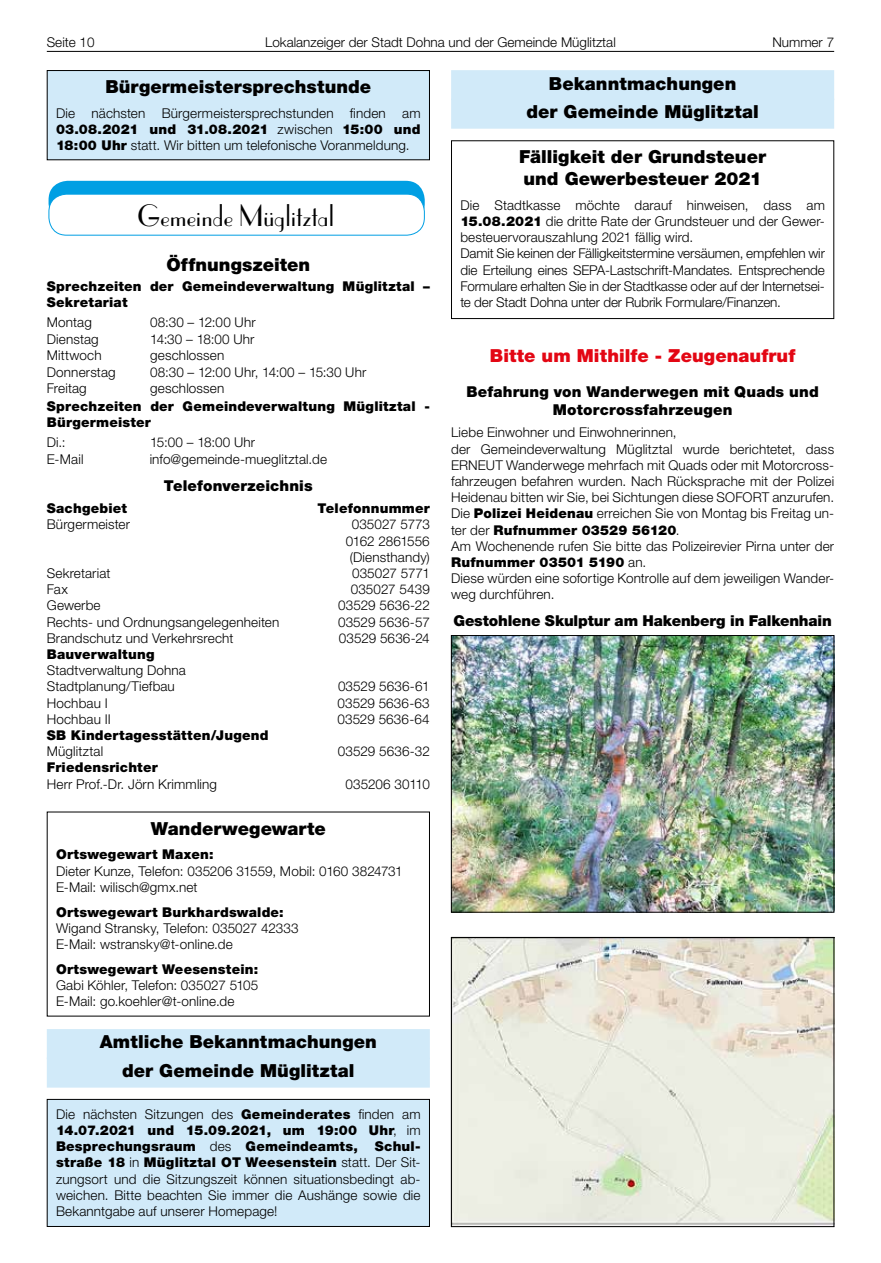
<style>
.page{position:relative;width:881px;height:1263px;background:#fff}
.page>*{position:absolute;margin:0;border:0;box-sizing:border-box;transform-origin:0 0}
.t1{font:29.4px "Parisian";color:#000}
.t2{font:900 18px/28.5px "Helvetica Neue LT";letter-spacing:.005em;color:#000;text-align:center}
.t3{font:900 18px "Helvetica Neue LT";letter-spacing:.005em;color:#e30613}
.t4{font:900 15px/18px "Helvetica Neue LT";letter-spacing:.01em;color:#000;text-align:center}
.t5{font:900 15px "Helvetica Neue LT";letter-spacing:-.01em;color:#000}
.t6{font:300 13.5px/16.2px "Helvetica Neue LT";letter-spacing:.01em;color:#000}
.t7{font:900 13.5px/16.2px "Helvetica Neue LT";letter-spacing:.015em;color:#000}
.s1{font-weight:900}
.s2{font-weight:300}
</style>
<div class="page">
<hr style="left:47px;top:51px;width:786px;height:1px;background:#000">
<div style="left:451px;top:70px;width:382px;height:30px;background:#d1eaf9"></div>
<div style="left:451px;top:99px;width:382px;height:30px;background:#d1eaf9"></div>
<div style="left:451px;top:140px;width:382px;height:179px;border:1px solid #000"></div>
<div style="left:47px;top:71px;width:382px;height:89px;background:#d1eaf9"></div>
<div style="left:47px;top:70px;width:382px;height:90px;border:1px solid #000"></div>
<div style="left:49px;top:181px;width:375px;height:42px;background:#009fe3;border-radius:19px"></div>
<div style="left:49px;top:194px;width:375px;height:41px;background:#fff;border-radius:18px"></div>
<div style="left:49px;top:194px;width:375px;height:42px;border:1px solid #009fe3;border-radius:18px"></div>
<div style="left:47px;top:1099px;width:382px;height:127px;background:#d1eaf9"></div>
<div style="left:47px;top:1099px;width:382px;height:128px;border:1px solid #000"></div>
<div style="left:47px;top:1029px;width:382px;height:30px;background:#d1eaf9"></div>
<div style="left:47px;top:1057px;width:382px;height:30px;background:#d1eaf9"></div>
<img style="left:453px;top:637px;width:378px;height:273px">
<div style="left:451px;top:635px;width:382px;height:277px;border:1px solid #000"></div>
<img style="left:453px;top:939px;width:378px;height:286px">
<div style="left:451px;top:937px;width:382px;height:290px;border:1px solid #000"></div>
<p class="t6" style="left:47px;top:34px;width:49px">Seite 10</p>
<p class="t6" style="left:265px;top:34px;width:352px">Lokalanzeiger der Stadt Dohna und der Gemeinde Müglitztal</p>
<p class="t6" style="left:772px;top:34px;width:63px">Nummer 7</p>
<h2 class="t2" style="left:526px;top:69px;width:234px">Bekanntmachungen<br>der Gemeinde Müglitztal</h2>
<h2 class="t2" style="left:519px;top:146px;width:248px;line-height:21.6px;text-align:left">Fälligkeit der Grundsteuer und Gewerbesteuer 2021</h2>
<p class="t6" style="left:460px;top:197px;width:366px">Die Stadtkasse möchte darauf hinweisen, dass am <span class="s1">15.08.2021</span> die dritte Rate der Grundsteuer und der Gewer&shy;besteuervorauszahlung 2021 fällig wird.<br>Damit Sie keinen der Fälligkeitstermine versäumen, empfehlen wir die Erteilung eines SEPA-Lastschrift-Mandates. Entsprechende Formulare erhalten Sie in der Stadtkasse oder auf der Internetsei&shy;te der Stadt Dohna unter der Rubrik Formulare/Finanzen.</p>
<h2 class="t2" style="left:105px;top:72px;width:267px">Bürgermeistersprechstunde</h2>
<p class="t6" style="left:56px;top:105px;width:366px;text-align:justify">Die nächsten Bürgermeistersprechstunden finden am <span class="s1">03.08.2021 und 31.08.2021</span> zwischen <span class="s1">15:00 und 18:00 Uhr</span> statt. Wir bitten um telefonische Voranmeldung.</p>
<h1 class="t1" style="left:137px;top:200px;width:198px">Gemeinde Müglitztal</h1>
<h2 class="t2" style="left:166px;top:250px;width:145px">Öffnungszeiten</h2>
<p class="t7" style="left:47px;top:278px;width:384px">Sprechzeiten der Gemeindeverwaltung Müglitztal –<br>Sekretariat</p>
<p class="t6" style="left:47px;top:314px;width:47px">Montag</p>
<p class="t6" style="left:150px;top:314px;width:107px">08:30 – 12:00 Uhr</p>
<p class="t6" style="left:47px;top:330px;width:53px">Dienstag</p>
<p class="t6" style="left:150px;top:330px;width:106px">14:30 – 18:00 Uhr</p>
<p class="t6" style="left:47px;top:347px;width:56px">Mittwoch</p>
<p class="t6" style="left:150px;top:347px;width:76px">geschlossen</p>
<p class="t6" style="left:47px;top:363px;width:70px">Donnerstag</p>
<p class="t6" style="left:150px;top:363px;width:217px">08:30 – 12:00 Uhr, 14:00 – 15:30 Uhr</p>
<p class="t6" style="left:47px;top:380px;width:41px">Freitag</p>
<p class="t6" style="left:150px;top:380px;width:76px">geschlossen</p>
<p class="t7" style="left:47px;top:398px;width:384px">Sprechzeiten der Gemeindeverwaltung Müglitztal -<br>Bürgermeister</p>
<p class="t6" style="left:47px;top:433px;width:20px">Di.:</p>
<p class="t6" style="left:150px;top:433px;width:106px">15:00 – 18:00 Uhr</p>
<p class="t6" style="left:47px;top:451px;width:38px">E-Mail</p>
<p class="t6" style="left:150px;top:451px;width:179px">info@gemeinde-mueglitztal.de</p>
<p class="t4" style="left:164px;top:476px;width:150px">Telefonverzeichnis</p>
<p class="t7" style="left:47px;top:500px;width:82px">Sachgebiet</p>
<p class="t7" style="left:317px;top:500px;width:114px">Telefonnummer</p>
<p class="t6" style="left:47px;top:516px;width:85px">Bürgermeister</p>
<p class="t6" style="left:345px;top:516px;width:86px;text-align:center">035027 5773<br>0162 2861556 (Diensthandy)</p>
<p class="t6" style="left:47px;top:565px;width:65px">Sekretariat</p>
<p class="t6" style="left:352px;top:565px;width:79px">035027 5771</p>
<p class="t6" style="left:47px;top:581px;width:23px">Fax</p>
<p class="t6" style="left:350px;top:581px;width:81px">035027 5439</p>
<p class="t6" style="left:47px;top:597px;width:55px">Gewerbe</p>
<p class="t6" style="left:338px;top:597px;width:93px">03529 5636-22</p>
<p class="t6" style="left:47px;top:613px;width:234px">Rechts- und Ordnungsangelegenheiten</p>
<p class="t6" style="left:338px;top:613px;width:93px">03529 5636-57</p>
<p class="t6" style="left:47px;top:629px;width:188px">Brandschutz und Verkehrsrecht</p>
<p class="t6" style="left:339px;top:629px;width:92px">03529 5636-24</p>
<p class="t7" style="left:47px;top:646px;width:109px">Bauverwaltung</p>
<p class="t6" style="left:47px;top:662px;width:141px">Stadtverwaltung Dohna<br>Stadtplanung/Tiefbau</p>
<h2 class="t3" style="left:489px;top:345px;width:307px">Bitte um Mithilfe - Zeugenaufruf</h2>
<p class="t4" style="left:466px;top:382px;width:353px">Befahrung von Wanderwegen mit Quads und<br>Motorcrossfahrzeugen</p>
<p class="t6" style="left:451px;top:424px;width:384px">Liebe Einwohner und Einwohnerinnen,<br>der Gemeindeverwaltung Müglitztal wurde berichtetet, dass ERNEUT Wanderwege mehrfach mit Quads oder mit Motorcross&shy;fahrzeugen befahren wurden. Nach Rücksprache mit der Polizei Heidenau bitten wir Sie, bei Sichtungen diese SOFORT anzurufen.<br>Die <span class="s1">Polizei Heidenau</span> erreichen Sie von Montag bis Freitag un&shy;ter der <span class="s1">Rufnummer 03529 56120</span>.<br>Am Wochenende rufen Sie bitte das Polizeirevier Pirna unter der <span class="s1">Rufnummer 03501 5190</span> an.<br>Diese würden eine sofortige Kontrolle auf dem jeweiligen Wander&shy;weg durchführen.</p>
<p class="t5" style="left:453px;top:612px;width:380px">Gestohlene Skulptur am Hakenberg in Falkenhain</p>
<p class="t6" style="left:338px;top:678px;width:93px">03529 5636-61</p>
<p class="t6" style="left:47px;top:694px;width:62px">Hochbau I</p>
<p class="t6" style="left:337px;top:694px;width:94px">03529 5636-63</p>
<p class="t6" style="left:47px;top:710px;width:65px">Hochbau II</p>
<p class="t6" style="left:337px;top:710px;width:94px">03529 5636-64</p>
<p class="t7" style="left:47px;top:727px;width:223px">SB Kindertagesstätten/Jugend</p>
<p class="t6" style="left:47px;top:743px;width:58px">Müglitztal</p>
<p class="t6" style="left:338px;top:743px;width:93px">03529 5636-32</p>
<p class="t7" style="left:47px;top:759px;width:112px">Friedensrichter</p>
<p class="t6" style="left:47px;top:775px;width:172px">Herr Prof.-Dr. Jörn Krimmling</p>
<p class="t6" style="left:345px;top:775px;width:86px">035206 30110</p>
<h2 class="t2" style="left:151px;top:814px;width:177px">Wanderwegewarte</h2>
<p class="t7" style="left:56px;top:846px;width:159px">Ortswegewart Maxen:</p>
<p class="t6" style="left:56px;top:862px;width:348px">Dieter Kunze, Telefon: 035206 31559, Mobil: 0160 3824731<br>E-Mail: wilisch@gmx.net</p>
<p class="t7" style="left:56px;top:903px;width:229px">Ortswegewart Burkhardswalde:</p>
<p class="t6" style="left:56px;top:919px;width:244px">Wigand Stransky, Telefon: 035027 42333<br>E-Mail: wstransky@t-online.de</p>
<p class="t7" style="left:56px;top:961px;width:203px">Ortswegewart Weesenstein:</p>
<p class="t6" style="left:56px;top:977px;width:204px">Gabi Köhler, Telefon: 035027 5105<br>E-Mail: go.koehler@t-online.de</p>
<h2 class="t2" style="left:100px;top:1028px;width:278px">Amtliche Bekanntmachungen der Gemeinde Müglitztal</h2>
<p class="t7" style="left:56px;top:1106px;width:366px;text-align:justify"><span class="s2">Die nächsten Sitzungen des</span> Gemeinderates <span class="s2">finden am </span>14.07.2021 und 15.09.2021, um 19:00 Uhr<span class="s2">, im </span>Besprechungsraum <span class="s2">des</span> Gemeindeamts,</p>
<p class="t6" style="left:56px;top:1138px;width:366px;text-align:justify;text-indent:319px"><span class="s1">Schul&shy;straße 18</span> in <span class="s1">Müglitztal OT Weesenstein</span> statt. Der Sit&shy;zungsort und die Sitzungszeit können situationsbedingt ab&shy;weichen. Bitte beachten Sie immer die Aushänge sowie die Bekanntgabe auf unserer Homepage!</p>
</div>
